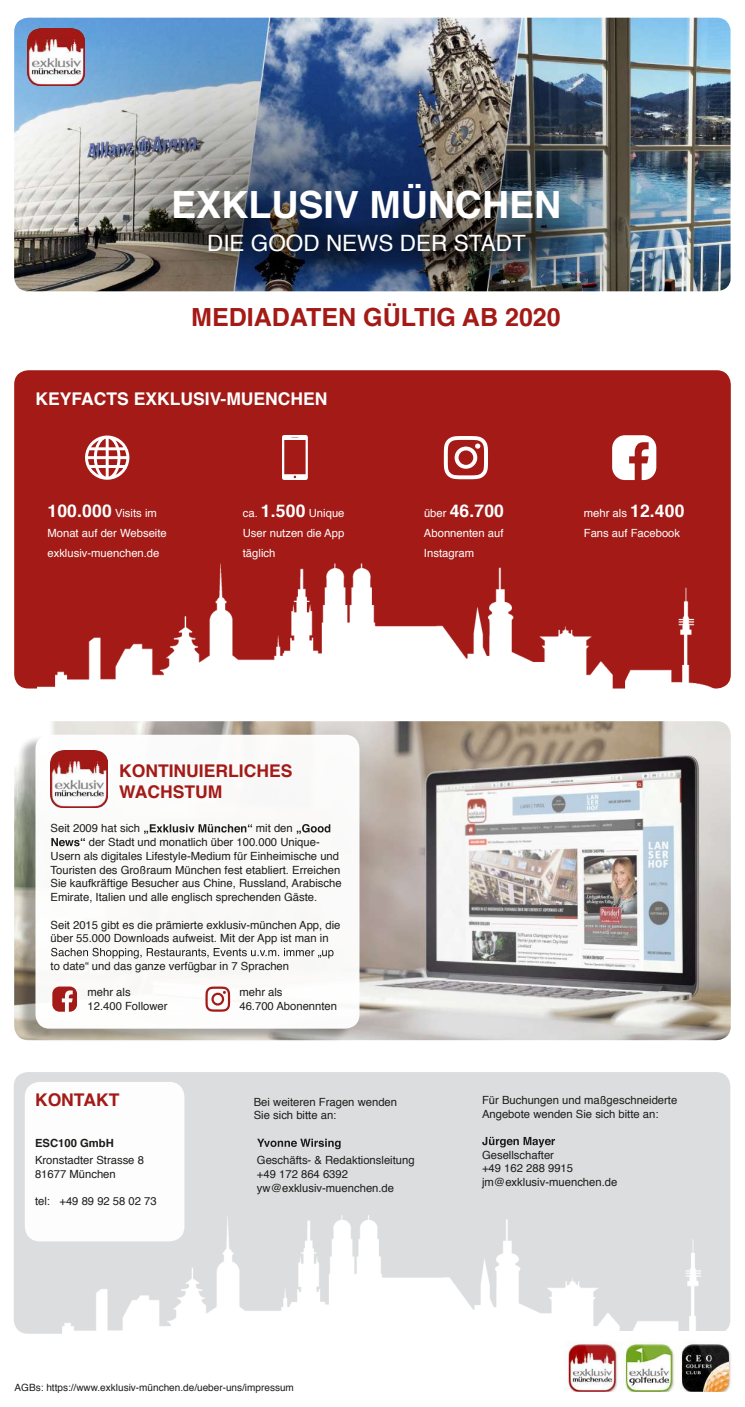
<style>
.page{position:relative;width:745px;height:1407px;background:#fff}
.page>*{position:absolute;margin:0;border:0;box-sizing:border-box;transform-origin:0 0}
.t1{font:700 37.5px "Helvetica";color:#fff}
.t2{font:700 25px "Helvetica";color:#a31a16}
.t3{font:22.5px "Helvetica";color:#fff}
.t4{font:700 17.5px "Helvetica";color:#fff}
.t5{font:700 17.5px/21px "Helvetica";color:#a31a16}
.t6{font:11.25px/13.8px "Helvetica";color:#1d1d1b}
.t7{font:11.25px/20px "Helvetica";color:#fff}
.t8{font:700 11.25px "Helvetica";color:#1d1d1b}
.t9{font:10px "Helvetica";color:#1d1d1b}
.s1{font-weight:700;font-size:17.5px}
.s2{font-weight:400;font-size:11.25px}
</style>
<div class="page">
<img style="left:14px;top:18px;width:716px;height:273px">
<img style="left:144px;top:175px;width:424px;height:106px">
<img style="left:27px;top:28px;width:57px;height:57px">
<div style="left:14px;top:370px;width:716px;height:318px;background:#a31a16;border-radius:14px"></div>
<svg style="left:612px;top:435px;width:44px;height:45px"></svg>
<svg style="left:443px;top:436px;width:44px;height:43px"></svg>
<img style="left:282px;top:436px;width:26px;height:44px">
<img style="left:28px;top:563px;width:688px;height:126px">
<svg style="left:85px;top:435px;width:44px;height:45px"></svg>
<img style="left:14px;top:721px;width:716px;height:319px">
<svg style="left:16px;top:735px;width:338px;height:306px;background:#aba99d"></svg>
<div style="left:35px;top:735px;width:324px;height:293px;background:#fff;border-radius:14px"></div>
<svg style="left:144px;top:824px;width:108px;height:10px"></svg>
<svg style="left:296px;top:824px;width:34px;height:10px"></svg>
<svg style="left:51px;top:838px;width:34px;height:8px"></svg>
<svg style="left:51px;top:948px;width:282px;height:10px"></svg>
<img style="left:51px;top:751px;width:56px;height:57px">
<svg style="left:205px;top:986px;width:25px;height:25px"></svg>
<svg style="left:52px;top:986px;width:25px;height:25px"></svg>
<div style="left:14px;top:1072px;width:715px;height:261px;background:#dcddde;border-radius:14px"></div>
<img style="left:35px;top:1190px;width:666px;height:144px">
<svg style="left:257px;top:1138px;width:83px;height:11px"></svg>
<svg style="left:482px;top:1137px;width:72px;height:10px"></svg>
<img style="left:564px;top:1331px;width:166px;height:60px">
<div style="left:25px;top:1082px;width:159px;height:159px;background:#fff;border-radius:15px"></div>
<h1 class="t1" style="left:171px;top:174px;width:391px">EXKLUSIV MÜNCHEN</h1>
<h3 class="t3" style="left:207px;top:226px;width:320px">DIE GOOD NEWS DER STADT</h3>
<h2 class="t2" style="left:191px;top:297px;width:371px">MEDIADATEN GÜLTIG AB 2020</h2>
<h3 class="t4" style="left:35px;top:384px;width:293px">KEYFACTS EXKLUSIV-MUENCHEN</h3>
<p class="t7" style="left:47px;top:503px;width:121px"><span class="s1">100.000</span> Visits im<br>Monat auf der Webseite exklusiv-muenchen.de</p>
<p class="t7" style="left:243px;top:503px;width:103px;text-align:justify">ca. <span class="s1">1.500</span> Unique User nutzen die App täglich</p>
<h3 class="t4" style="left:423px;top:496px;width:81px"><span class="s2">über</span> 46.700</h3>
<p class="t7" style="left:423px;top:523px;width:81px">Abonnenten auf<br>Instagram</p>
<p class="t7" style="left:583px;top:503px;width:102px">mehr als <span class="s1">12.400<br></span>Fans auf Facebook</p>
<h3 class="t5" style="left:119px;top:761px;width:175px">KONTINUIERLICHES<br>WACHSTUM</h3>
<p class="t6" style="left:51px;top:822px;width:91px">Seit 2009 hat sich</p>
<p class="t6" style="left:256px;top:822px;width:38px">mit den</p>
<p class="t6" style="left:89px;top:835px;width:232px">der Stadt und monatlich über 100.000 Unique-</p>
<p class="t6" style="left:51px;top:849px;width:290px">Usern als digitales Lifestyle-Medium für Einheimische und</p>
<p class="t6" style="left:51px;top:863px;width:291px">Touristen des Großraum München fest etabliert. Erreichen</p>
<p class="t6" style="left:51px;top:877px;width:292px">Sie kaufkräftige Besucher aus Chine, Russland, Arabische</p>
<p class="t6" style="left:51px;top:890px;width:268px">Emirate, Italien und alle englisch sprechenden Gäste.</p>
<p class="t6" style="left:51px;top:918px;width:291px">Seit 2015 gibt es die prämierte exklusiv-münchen App, die über 55.000 Downloads aufweist. Mit der App ist man in</p>
<p class="t6" style="left:51px;top:959px;width:240px">to date“ und das ganze verfügbar in 7 Sprachen</p>
<p class="t6" style="left:87px;top:986px;width:82px">mehr als<br>12.400 Follower</p>
<p class="t6" style="left:239px;top:986px;width:99px">mehr als<br>46.700 Abonennten</p>
<h3 class="t5" style="left:35px;top:1090px;width:86px">KONTAKT</h3>
<p class="t8" style="left:35px;top:1133px;width:80px">ESC100 GmbH</p>
<p class="t6" style="left:35px;top:1153px;width:110px">Kronstadter Strasse 8<br>81677 München</p>
<p class="t6" style="left:35px;top:1195px;width:123px">tel: +49 89 92 58 02 73</p>
<p class="t6" style="left:253px;top:1095px;width:145px">Bei weiteren Fragen wenden<br>Sie sich bitte an:</p>
<p class="t6" style="left:257px;top:1154px;width:159px">Geschäfts- &amp; Redaktionsleitung +49 172 864 6392 yw@exklusiv-muenchen.de</p>
<p class="t6" style="left:481px;top:1093px;width:197px">Für Buchungen und maßgeschneiderte<br>Angebote wenden Sie sich bitte an:</p>
<p class="t6" style="left:481px;top:1148px;width:137px">Gesellschafter<br>+49 162 288 9915 jm@exklusiv-muenchen.de</p>
<p class="t9" style="left:15px;top:1380px;width:280px">AGBs: https://www.exklusiv-münchen.de/ueber-uns/impressum</p>
</div>
